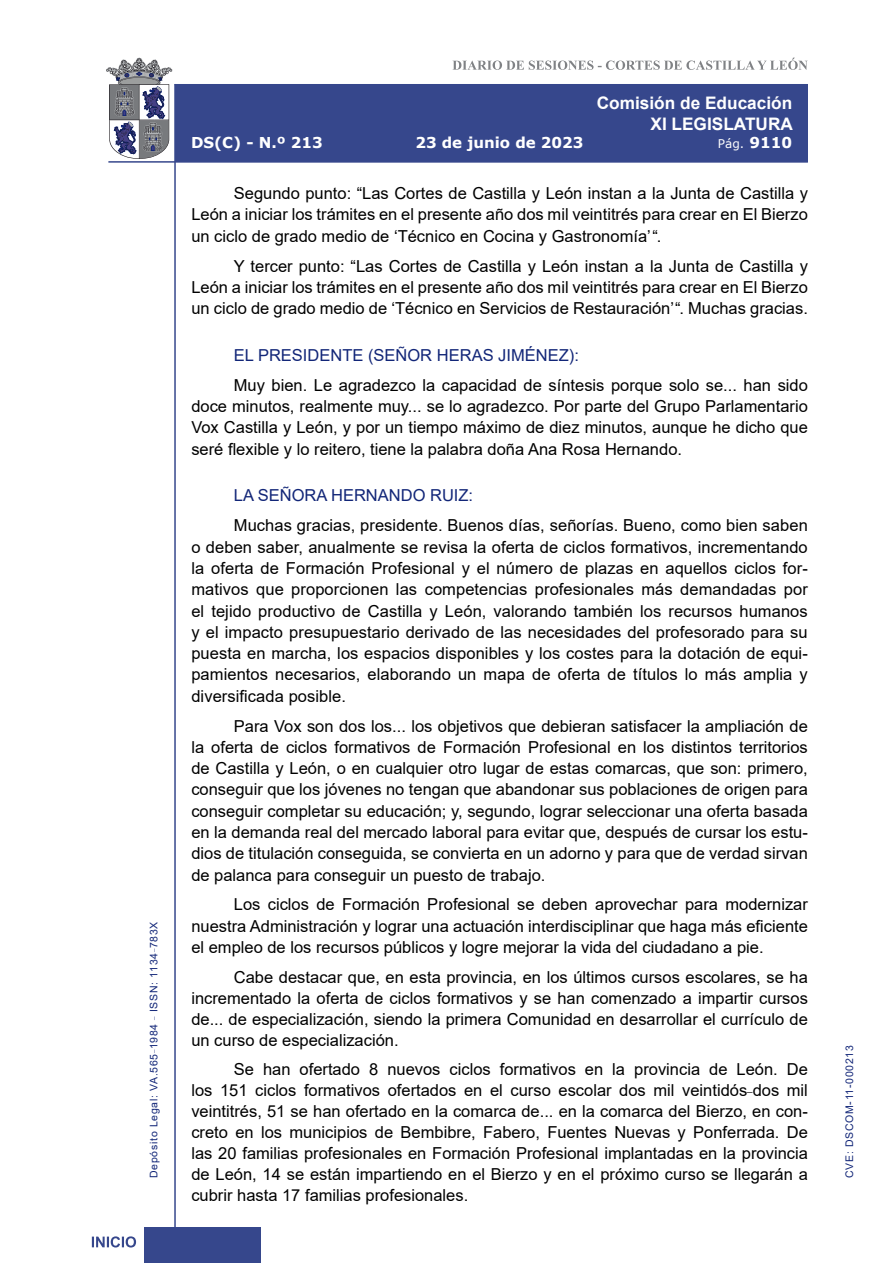
<style>
.page{position:relative;width:893px;height:1263px;background:#fff}
.page>*{position:absolute;margin:0;border:0;box-sizing:border-box;transform-origin:0 0}
.t1{font:700 17.25px/20.7px "Arial";color:#fff;text-align:right}
.t2{font:16.5px/21.3px "Arial";color:#000;text-align:justify}
.Orador{font:16.5px "Arial";color:#122678}
.t3{font:700 15px "Verdana";color:#fff}
.t4{font:12px "Verdana";color:#fff}
.t5{font:10.5px "Arial";letter-spacing:.065em;color:#122678}
.s1{font-weight:700;font-size:15px}
</style>
<div class="page">
<svg style="left:452px;top:58px;width:356px;height:12px"></svg>
<hr style="left:174px;top:84px;width:2px;height:1179px;background:#36478c">
<div style="left:144px;top:1227px;width:117px;height:36px;background:#36478c"></div>
<div style="left:175px;top:84px;width:633px;height:78px;background:#36478c"></div>
<hr style="left:108px;top:161px;width:700px;height:2px;background:#36478c">
<svg style="left:92px;top:1236px;width:44px;height:11px"></svg>
<svg style="left:106px;top:58px;width:66px;height:101px"></svg>
<p class="t5" style="left:146px;top:1178px;width:258px;rotate:-90deg">Depósito Legal: VA.565<sup>_</sup>1984 <sup>_</sup> ISSN: 1134<sup>_</sup>783X</p>
<p class="t1" style="left:597px;top:93px;width:198px">Comisión de Educación<br>XI LEGISLATURA</p>
<p class="t3" style="left:191px;top:132px;width:133px">DS(C) - N.º 213</p>
<p class="t3" style="left:415px;top:132px;width:170px">23 de junio de 2023</p>
<p class="t4" style="left:718px;top:135px;width:76px">Pág. <span class="s1">9110</span></p>
<p class="t2" style="left:191px;top:183px;width:618px;text-indent:43px">Segundo punto: “Las Cortes de Castilla y León instan a la Junta de Castilla y León a iniciar los trámites en el presente año dos mil veintitrés para crear en El Bierzo un ciclo de grado medio de ‘Técnico en Cocina y Gastronomía’ “.</p>
<p class="t2" style="left:191px;top:255px;width:618px;text-indent:43px">Y tercer punto: “Las Cortes de Castilla y León instan a la Junta de Castilla y León a iniciar los trámites en el presente año dos mil veintitrés para crear en El Bierzo un ciclo de grado medio de ‘Técnico en Servicios de Restauración’ “. Muchas gracias.</p>
<p class="Orador" style="left:234px;top:344px;width:347px">EL PRESIDENTE (SEÑOR HERAS JIMÉNEZ):</p>
<p class="t2" style="left:191px;top:374px;width:618px;text-indent:43px">Muy bien. Le agradezco la capacidad de síntesis porque solo se... han sido doce minutos, realmente muy... se lo agradezco. Por parte del Grupo Parlamentario Vox Castilla y León, y por un tiempo máximo de diez minutos, aunque he dicho que seré flexible y lo reitero, tiene la palabra doña Ana Rosa Hernando.</p>
<p class="Orador" style="left:234px;top:484px;width:241px">LA SEÑORA HERNANDO RUIZ:</p>
<p class="t2" style="left:191px;top:515px;width:618px;text-indent:43px">Muchas gracias, presidente. Buenos días, señorías. Bueno, como bien saben o deben saber, anualmente se revisa la oferta de ciclos formativos, incrementando la oferta de Formación Profesional y el número de plazas en aquellos ciclos for&shy;mativos que proporcionen las competencias profesionales más demandadas por el tejido productivo de Castilla y León, valorando también los recursos humanos y el impacto presupuestario derivado de las necesidades del profesorado para su puesta en marcha, los espacios disponibles y los costes para la dotación de equi&shy;pamientos necesarios, elaborando un mapa de oferta de títulos lo más amplia y diversificada posible.</p>
<p class="t2" style="left:191px;top:715px;width:618px;text-indent:43px">Para Vox son dos los... los objetivos que debieran satisfacer la ampliación de la oferta de ciclos formativos de Formación Profesional en los distintos territorios de Castilla y León, o en cualquier otro lugar de estas comarcas, que son: primero, conseguir que los jóvenes no tengan que abandonar sus poblaciones de origen para conseguir completar su educación; y, segundo, lograr seleccionar una oferta basada en la demanda real del mercado laboral para evitar que, después de cursar los estu&shy;dios de titulación conseguida, se convierta en un adorno y para que de verdad sirvan de palanca para conseguir un puesto de trabajo.</p>
<p class="t2" style="left:191px;top:894px;width:618px;text-indent:43px">Los ciclos de Formación Profesional se deben aprovechar para modernizar nuestra Administración y lograr una actuación interdisciplinar que haga más eficiente el empleo de los recursos públicos y logre mejorar la vida del ciudadano a pie.</p>
<p class="t2" style="left:191px;top:966px;width:618px;text-indent:43px">Cabe destacar que, en esta provincia, en los últimos cursos escolares, se ha incrementado la oferta de ciclos formativos y se han comenzado a impartir cursos de... de especialización, siendo la primera Comunidad en desarrollar el currículo de un curso de especialización.</p>
<p class="t2" style="left:191px;top:1059px;width:618px;text-indent:43px">Se han ofertado 8 nuevos ciclos formativos en la provincia de León. De los 151 ciclos formativos ofertados en el curso escolar dos mil veintidós<sup>_</sup>dos mil veintitrés, 51 se han ofertado en la comarca de... en la comarca del Bierzo, en con&shy;creto en los municipios de Bembibre, Fabero, Fuentes Nuevas y Ponferrada. De las 20 familias profesionales en Formación Profesional implantadas en la provincia de León, 14 se están impartiendo en el Bierzo y en el próximo curso se llegarán a cubrir hasta 17 familias profesionales.</p>
<p class="t5" style="left:842px;top:1178px;width:134px;rotate:-90deg">CVE: DSCOM-11-000213</p>
</div>
